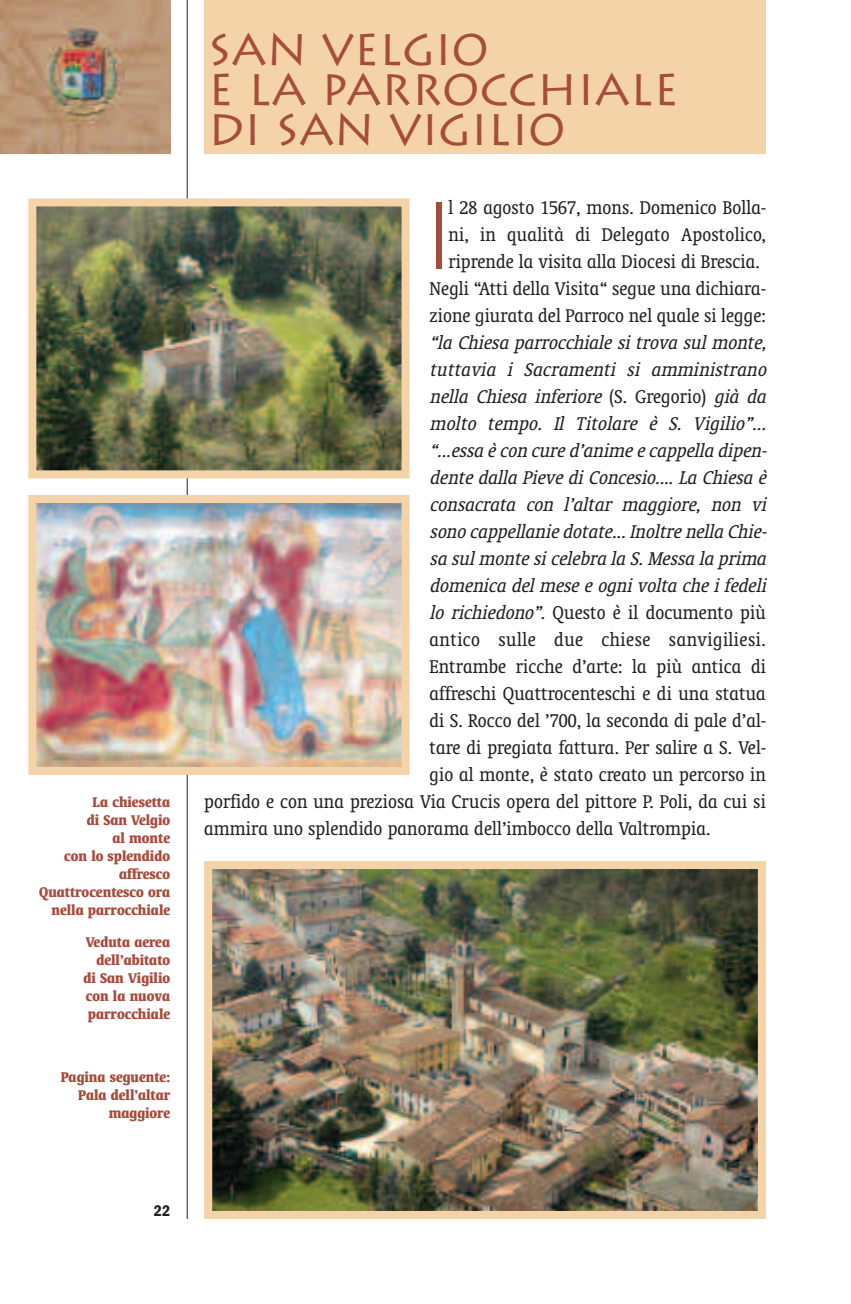
<style>
.page{position:relative;width:851px;height:1304px;background:#fff}
.page>*{position:absolute;margin:0;border:0;box-sizing:border-box;transform-origin:0 0}
.t1{font:300 condensed 92px "Zurich BT";color:#a64c3d}
.t2{font:44px/40px "Lithos";color:#a64c3d}
.t3{font:condensed 21px/27px "Oranda BT";letter-spacing:.005em;color:#231f20;text-align:right}
.t4{font:italic condensed 21px "Oranda BT";color:#231f20}
.t5{font:700 condensed 16px/18px "Oranda BT";color:#a64c3d;text-align:right}
.t6{font:600 condensed 16px "Franklin Gothic";color:#231f20}
.s1{font-style:normal}
.s2{font-style:italic}
</style>
<div class="page">
<hr style="left:187px;top:0;width:1px;height:1219px;background:#231f20">
<img style="left:0;top:0;width:170px;height:153px">
<div style="left:204px;top:0;width:561px;height:153px;background:#f4d3a9"></div>
<img style="left:37px;top:207px;width:363px;height:262px">
<div style="left:28px;top:198px;width:381px;height:280px;border:8px solid #f4d3a9"></div>
<img style="left:37px;top:504px;width:363px;height:262px">
<div style="left:28px;top:495px;width:381px;height:280px;border:8px solid #f4d3a9"></div>
<img style="left:213px;top:870px;width:543px;height:340px">
<div style="left:204px;top:861px;width:561px;height:358px;border:8px solid #f4d3a9"></div>
<p class="t5" style="left:39px;top:792px;width:132px">La chiesetta<br>di San Velgio<br>al monte<br>con lo splendido affresco<br>Quattrocentesco ora nella parrocchiale</p>
<p class="t5" style="left:83px;top:933px;width:88px">Veduta aerea dell’abitato di San Vigilio con la nuova parrocchiale</p>
<p class="t5" style="left:61px;top:1067px;width:111px">Pagina seguente:<br>Pala dell’altar maggiore</p>
<p class="t6" style="left:154px;top:1201px;width:18px">22</p>
<h2 class="t2" style="left:208px;top:30px;width:472px">SAN VELGIO<br>E LA PARROCCHIALE<br>DI SAN VIGILIO</h2>
<p class="t3" style="left:429px;top:194px;width:338px">l 28 agosto 1567, mons. Domenico Bolla&shy;ni, in qualità di Delegato Apostolico, riprende la visita alla Diocesi di Brescia.<br>Negli “Atti della Visita“ segue una dichiara&shy;zione giurata del Parroco nel quale si legge:</p>
<p class="t4" style="left:429px;top:330px;width:343px">“la Chiesa parrocchiale si trova sul monte,</p>
<p class="t4" style="left:429px;top:357px;width:343px">tuttavia i Sacramenti si amministrano</p>
<p class="t4" style="left:429px;top:384px;width:343px">nella Chiesa inferiore <span class="s1">( S . G r e g o r i o )</span> già da</p>
<p class="t4" style="left:429px;top:411px;width:343px">molto tempo. Il Titolare è S. Vigilio”...</p>
<p class="t4" style="left:429px;top:438px;width:343px">“...essa è con cure d’anime e cappella dipen-</p>
<p class="t4" style="left:429px;top:465px;width:343px">dente dalla Pieve di Concesio.... La Chiesa è</p>
<p class="t4" style="left:429px;top:492px;width:343px">consacrata con l’altar maggiore, non vi</p>
<p class="t4" style="left:429px;top:519px;width:343px">sono cappellanie dotate... Inoltre nella Chie-</p>
<p class="t4" style="left:429px;top:546px;width:343px">sa sul monte si celebra la S. Messa la prima</p>
<p class="t4" style="left:429px;top:573px;width:343px">domenica del mese e ogni volta che i fedeli</p>
<p class="t3" style="left:429px;top:599px;width:338px"><span class="s2">lorichiedono”</span>. Questo è il documento più</p>
<p class="t3" style="left:429px;top:626px;width:337px">antico sulle due chiese sanvigiliesi.</p>
<p class="t3" style="left:429px;top:653px;width:338px">Entrambe ricche d’arte: la più antica di</p>
<p class="t3" style="left:429px;top:680px;width:338px">affreschi Quattrocenteschi e di una statua</p>
<p class="t3" style="left:429px;top:707px;width:338px">di S. Rocco del ’700, la seconda di pale d’al-</p>
<p class="t3" style="left:429px;top:734px;width:338px">tare di pregiata fattura. Per salire a S. Vel-</p>
<p class="t3" style="left:429px;top:761px;width:338px">gio al monte, è stato creato un percorso in</p>
<p class="t3" style="left:204px;top:788px;width:563px">porfido e con una preziosa Via Crucis opera del pittore P. Poli, da cui si</p>
<p class="t3" style="left:204px;top:815px;width:507px">ammira uno splendido panorama dell’imbocco della Valtrompia.</p>
<h1 class="t1" style="left:429px;top:183px;width:20px">I</h1>
</div>
